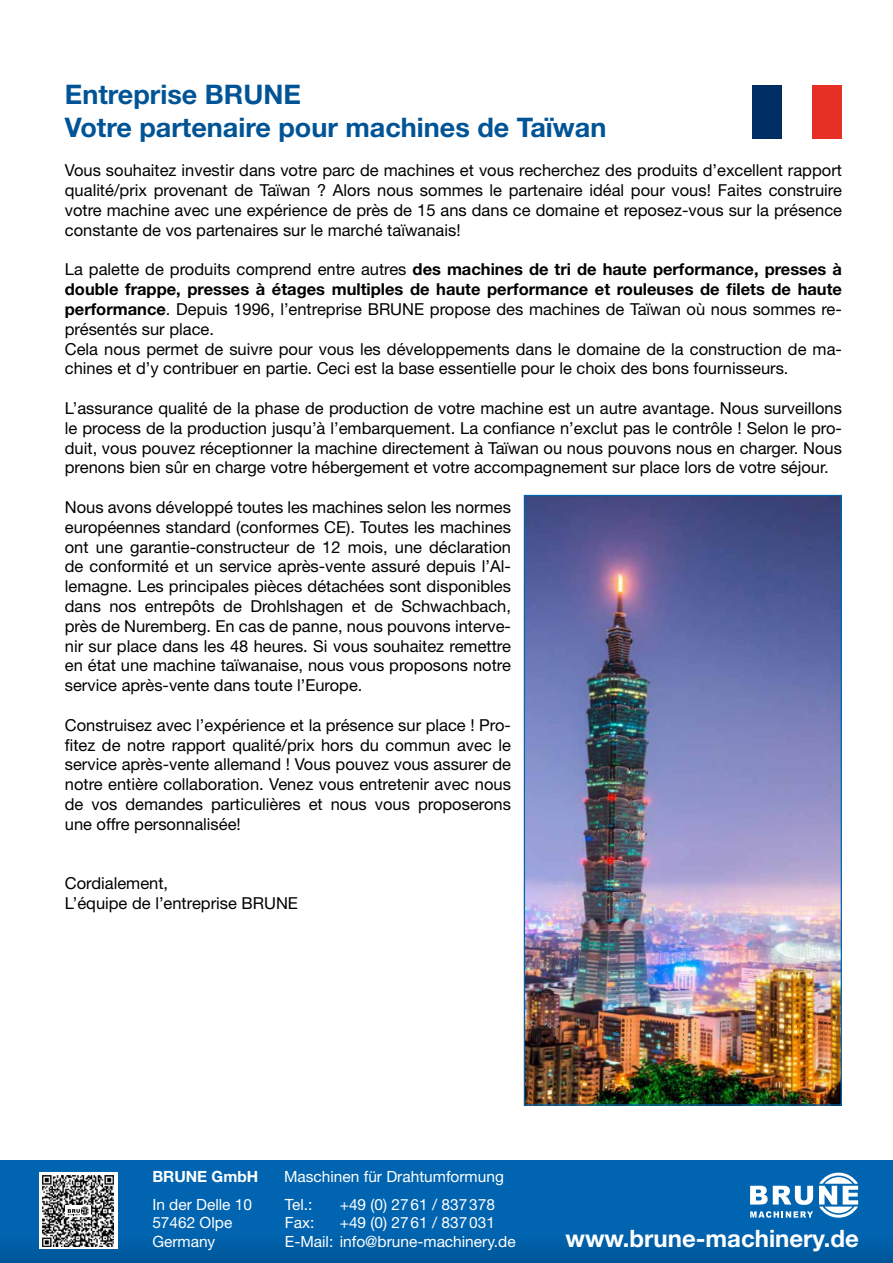
<style>
.page{position:relative;width:893px;height:1263px;background:#fff}
.page>*{position:absolute;margin:0;border:0;box-sizing:border-box;transform-origin:0 0}
.t1{font:700 27px/32.4px "Helvetica Neue LT Std";color:#005496}
.t2{font:700 24px "Helvetica Neue LT Std";color:#fff}
.t3{font:16.5px/19.8px "Helvetica Neue LT Std";color:#000;text-align:justify}
.t4{font:15.45px/18.6px "Helvetica Neue LT Std";color:#fff}
.t5{font:700 15.45px "Helvetica Neue LT Std";color:#fff}
.s1{font-weight:700}
</style>
<div class="page">
<div style="left:0;top:1161px;width:893px;height:102px;background:linear-gradient(to bottom,#0067b5,#005da4)"></div>
<div style="left:39px;top:1173px;width:79px;height:76px;background:linear-gradient(to right,#fff,#fff)"></div>
<img style="left:43px;top:1175px;width:71px;height:71px">
<svg style="left:65px;top:1205px;width:26px;height:12px"></svg>
<svg style="left:68px;top:1206px;width:21px;height:9px"></svg>
<svg style="left:750px;top:1186px;width:63px;height:19px"></svg>
<svg style="left:819px;top:1172px;width:39px;height:46px"></svg>
<svg style="left:750px;top:1211px;width:63px;height:7px"></svg>
<div style="left:752px;top:85px;width:90px;height:53px;background:#e63025"></div>
<div style="left:752px;top:85px;width:60px;height:53px;background:#fff"></div>
<div style="left:752px;top:85px;width:30px;height:53px;background:#002d62"></div>
<img style="left:526px;top:497px;width:314px;height:607px">
<h1 class="t1" style="left:65px;top:78px;width:543px">Entreprise BRUNE<br>Votre partenaire pour machines de Taïwan</h1>
<p class="t3" style="left:65px;top:160px;width:779px">Vous souhaitez investir dans votre parc de machines et vous recherchez des produits d’excellent rapport qualité/prix provenant de Taïwan ? Alors nous sommes le partenaire idéal pour vous! Faites construire votre machine avec une expérience de près de 15 ans dans ce domaine et reposez-vous sur la présence constante de vos partenaires sur le marché taïwanais!</p>
<p class="t3" style="left:65px;top:259px;width:779px;text-align:left">La palette de produits comprend entre autres <span class="s1">des machines de tri de haute performance, presses à double frappe, presses à étages multiples de haute performance et rouleuses de filets de haute performance</span>. Depuis 1996, l’entreprise BRUNE propose des machines de Taïwan où nous sommes re&shy;présentés sur place.<br>Cela nous permet de suivre pour vous les développements dans le domaine de la construction de ma&shy;chines et d’y contribuer en partie. Ceci est la base essentielle pour le choix des bons fournisseurs.</p>
<p class="t3" style="left:65px;top:398px;width:779px">L’assurance qualité de la phase de production de votre machine est un autre avantage. Nous surveillons le process de la production jusqu’à l’embarquement. La confiance n’exclut pas le contrôle ! Selon le pro&shy;duit, vous pouvez réceptionner la machine directement à Taïwan ou nous pouvons nous en charger. Nous prenons bien sûr en charge votre hébergement et votre accompagnement sur place lors de votre séjour.</p>
<p class="t3" style="left:65px;top:497px;width:448px">Nous avons développé toutes les machines selon les normes européennes standard (conformes CE). Toutes les machines ont une garantie-constructeur de 12 mois, une déclaration de conformité et un service après-vente assuré depuis l’Al&shy;lemagne. Les principales pièces détachées sont disponibles dans nos entrepôts de Drohlshagen et de Schwachbach, près de Nuremberg. En cas de panne, nous pouvons interve&shy;nir sur place dans les 48 heures. Si vous souhaitez remettre en état une machine taïwanaise, nous vous proposons notre service après-vente dans toute l’Europe.</p>
<p class="t3" style="left:65px;top:715px;width:448px">Construisez avec l’expérience et la présence sur place ! Pro&shy;fitez de notre rapport qualité/prix hors du commun avec le service après-vente allemand ! Vous pouvez vous assurer de notre entière collaboration. Venez vous entretenir avec nous de vos demandes particulières et nous vous proposerons une offre personnalisée!</p>
<p class="t3" style="left:65px;top:873px;width:235px">Cordialement,<br>L’équipe de l’entreprise BRUNE</p>
<p class="t5" style="left:152px;top:1167px;width:107px">BRUNE GmbH</p>
<p class="t4" style="left:284px;top:1163px;width:221px;line-height:27.5px">Maschinen für Drahtumformung<br>Tel.:</p>
<p class="t4" style="left:340px;top:1195px;width:157px">+49 (0) 2761 / 837378</p>
<p class="t4" style="left:152px;top:1195px;width:101px">In der Delle 10<br>57462 Olpe<br>Germany</p>
<p class="t4" style="left:285px;top:1213px;width:232px;text-indent:55px">+49 (0) 2761 / 837031<br>E-Mail: info@brune-machinery.de</p>
<p class="t4" style="left:285px;top:1213px;width:31px">Fax:</p>
<h2 class="t2" style="left:566px;top:1224px;width:295px">www.brune-machinery.de</h2>
</div>
